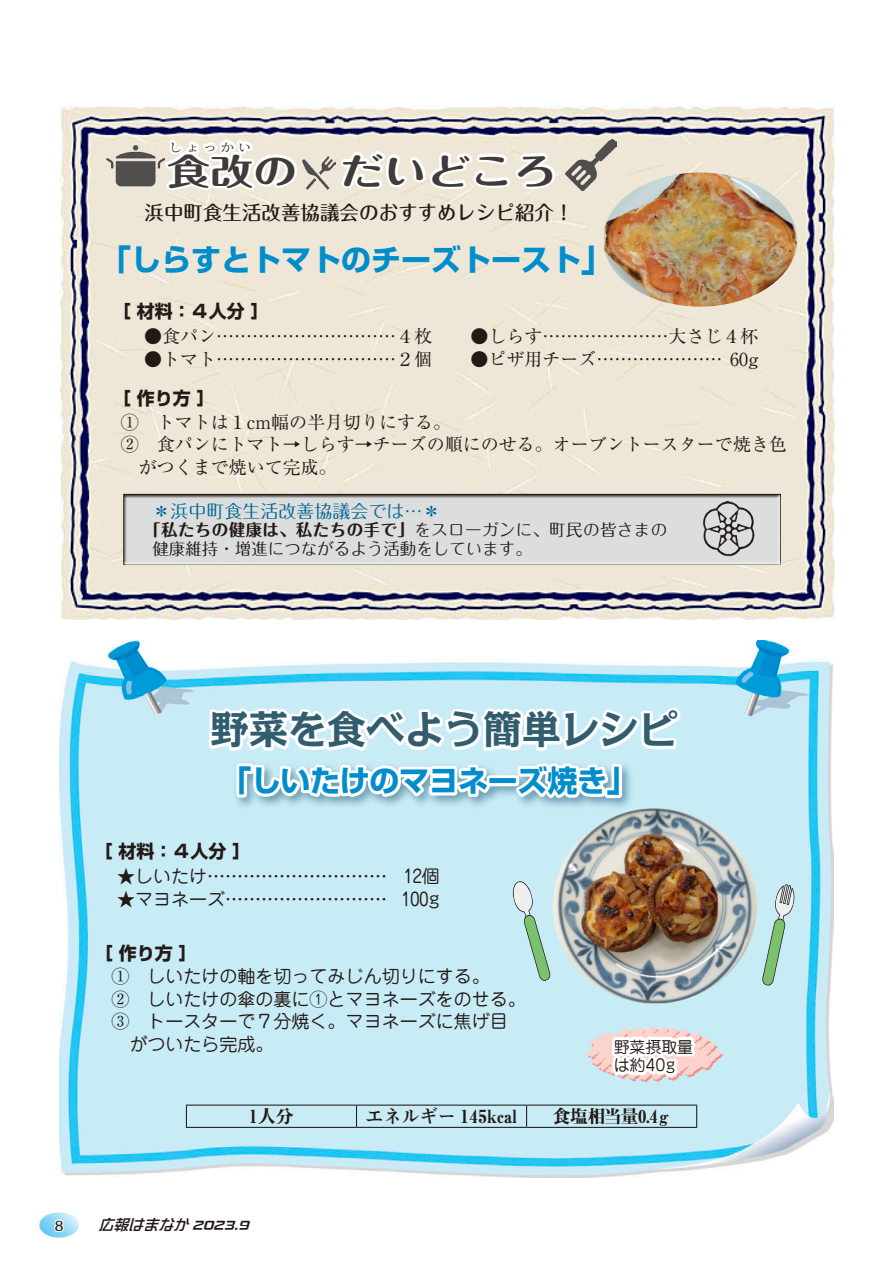
<style>
.page{position:relative;width:893px;height:1263px;background:#fff}
.page>*{position:absolute;margin:0;border:0;box-sizing:border-box;transform-origin:0 0}
.t1{font:700 39px "Kakumin Pro";color:#325d6f}
.t2{font:700 35.85px "Maru Fo Pro";color:#3f3b3a;scale:1.21 1}
.t3{font:700 30px "Shin Go Pro";color:#008dcb}
.t4{font:500 19.5px "Maru Fo Pro";color:#231916}
.t5{font:18px "Ryumin Pro";color:#231916}
.t6{font:18px "Jun 201 Pro";color:#231916}
.t7{font:700 18px "Shin Go Pro";color:#231916}
.t8{font:18px "Maru Fo Pro";color:#006896}
.t9{font:18px "Midashi Min Pro MA31";color:#231916}
.t10{font:18px "Midashi Min Pro MA31";letter-spacing:-.065em;color:#231916}
.t11{font:16.5px/19px "Maru Fo Pro";color:#231916}
.t12{font:16.5px "DF Ryu Seki Std W9";color:#231916}
.t13{font:15.9px/18.8px "Jun 201 Pro";color:#231916}
.t14{font:italic 15px "DF So Gei Std W5";color:#231916}
.t15{font:700 12px "Maru Fo Pro";letter-spacing:.2em;color:#3f3b3a;scale:1.21 1}
.s1{font-size:31.5px}
.s2{font-weight:700}
.s3{font-family:"Ryumin Pro"}
</style>
<div class="page">
<svg style="left:39px;top:1212px;width:40px;height:25px"></svg>
<svg style="left:53px;top:1218px;width:13px;height:16px"></svg>
<img style="left:61px;top:107px;width:773px;height:512px">
<img style="left:604px;top:172px;width:193px;height:135px">
<img style="left:60px;top:640px;width:774px;height:538px">
<img style="left:553px;top:808px;width:204px;height:195px">
<svg style="left:761px;top:882px;width:36px;height:105px;background:#b3d7d0"></svg>
<svg style="left:509px;top:878px;width:43px;height:104px;background:#baded9"></svg>
<svg style="left:586px;top:1012px;width:137px;height:84px"></svg>
<div style="left:121px;top:491px;width:660px;height:74px;background:#231916;opacity:.75"></div>
<img style="left:702px;top:502px;width:54px;height:55px">
<svg style="left:160px;top:107px;width:140px;height:87px"></svg>
<svg style="left:338px;top:148px;width:220px;height:44px"></svg>
<img style="left:106px;top:137px;width:59px;height:58px">
<img style="left:566px;top:140px;width:50px;height:50px">
<img style="left:303px;top:157px;width:33px;height:33px">
<div style="left:232px;top:760px;width:402px;height:51px;background:#c7ebf5"></div>
<svg style="left:205px;top:703px;width:478px;height:102px"></svg>
<hr style="left:186px;top:1104px;width:170px;height:2px;background:#231916">
<svg style="left:186px;top:1106px;width:1px;height:21px"></svg>
<hr style="left:356px;top:1104px;width:171px;height:2px;background:#231916">
<svg style="left:356px;top:1106px;width:1px;height:21px"></svg>
<hr style="left:527px;top:1104px;width:170px;height:2px;background:#231916">
<svg style="left:526px;top:1106px;width:1px;height:21px"></svg>
<svg style="left:696px;top:1106px;width:1px;height:21px"></svg>
<hr style="left:186px;top:1127px;width:170px;height:1px;background:#231916">
<hr style="left:356px;top:1127px;width:171px;height:1px;background:#231916">
<hr style="left:527px;top:1127px;width:170px;height:1px;background:#231916">
<p class="t15" style="left:168px;top:137px;width:71px">しょっかい</p>
<h2 class="t2" style="left:167px;top:142px;width:324px">食改の　だいどころ</h2>
<p class="t4" style="left:145px;top:198px;width:430px">浜中町食生活改善協議会のおすすめレシピ紹介！</p>
<h3 class="t3" style="left:101px;top:236px;width:513px">「しらすとトマトのチーズトースト<span class="s1">」</span></h3>
<p class="t7" style="left:113px;top:297px;width:157px">［ 材料：４人分 ］</p>
<p class="t5" style="left:144px;top:322px;width:290px">●食パン…………………………４枚</p>
<p class="t5" style="left:144px;top:345px;width:290px">●トマト…………………………２個</p>
<p class="t5" style="left:471px;top:322px;width:289px">●しらす…………………大さじ４杯</p>
<p class="t5" style="left:471px;top:345px;width:289px">●ピザ用チーズ………………… 60g</p>
<p class="t7" style="left:113px;top:384px;width:103px">［ 作り方 ］</p>
<p class="t5" style="left:121px;top:408px;width:332px">①　トマトは１cm幅の半月切りにする。</p>
<p class="t5" style="left:121px;top:430px;width:668px">②　食パンにトマト→しらす→チーズの順にのせる。オーブントースターで焼き色</p>
<p class="t5" style="left:139px;top:453px;width:200px">がつくまで焼いて完成。</p>
<p class="t8" style="left:152px;top:497px;width:290px">＊浜中町食生活改善協議会では…＊</p>
<p class="t11" style="left:152px;top:518px;width:516px;text-indent:-8px"><span class="s2">「私たちの健康は、私たちの手で」</span>をスローガンに、町民の皆さまの健康維持・増進につながるよう活動をしています。</p>
<h1 class="t1" style="left:210px;top:699px;width:469px">野菜を食べよう簡単レシピ</h1>
<h3 class="t3" style="left:222px;top:757px;width:417px">「しいたけのマヨネーズ焼き」</h3>
<p class="t7" style="left:95px;top:837px;width:157px">［ 材料：４人分 ］</p>
<p class="t6" style="left:117px;top:862px;width:324px">★しいたけ………………………… 12個</p>
<p class="t6" style="left:117px;top:885px;width:324px">★マヨネーズ……………………… 100g</p>
<p class="t7" style="left:95px;top:939px;width:103px">［ 作り方 ］</p>
<p class="t6" style="left:112px;top:962px;width:380px"><span class="s3">①　</span>しいたけの軸を切ってみじん切りにする。</p>
<p class="t6" style="left:112px;top:985px;width:416px"><span class="s3">②</span> しいたけの傘の裏に①とマヨネーズをのせる。</p>
<p class="t6" style="left:112px;top:1007px;width:398px"><span class="s3">③</span> トースターで７分焼く。マヨネーズに焦げ目</p>
<p class="t6" style="left:130px;top:1030px;width:145px">がついたら完成。</p>
<p class="t13" style="left:614px;top:1035px;width:81px">野菜摂取量は約40g</p>
<p class="t9" style="left:249px;top:1102px;width:46px">1人分</p>
<p class="t9" style="left:366px;top:1102px;width:153px">エネルギー 145kcal</p>
<p class="t10" style="left:553px;top:1102px;width:122px">食塩相当量0.4ｇ</p>
<p class="t12" style="left:54px;top:1216px;width:12px">8</p>
<p class="t14" style="left:98px;top:1216px;width:156px">広報はまなか 2023.9</p>
</div>
